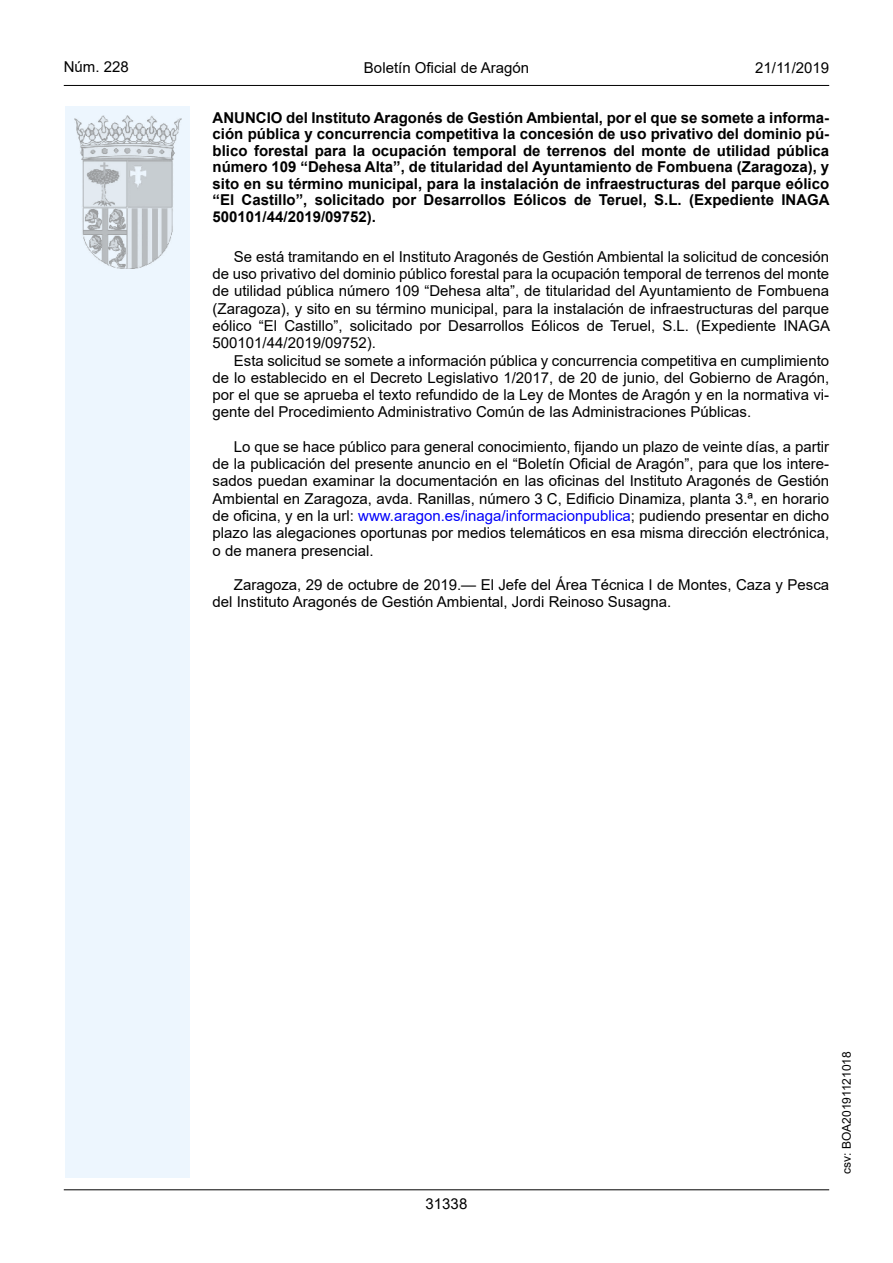
<style>
.page{position:relative;width:893px;height:1263px;background:#fff}
.page>*{position:absolute;margin:0;border:0;box-sizing:border-box;transform-origin:0 0}
.inicio_de_parrafo{font:15px/17.2px "Arial";color:#000;text-align:justify}
.Titulo_text{font:700 15px/16.5px "Arial";color:#000;text-align:justify}
.t1{font:15px "Arial MT2";color:#000}
.t2{font:12px "Arial MT2";color:#000}
.s1{color:#0200fa}
</style>
<div class="page">
<div style="left:65px;top:106px;width:125px;height:1072px;background:#edf6fe"></div>
<img style="left:75px;top:115px;width:106px;height:153px">
<hr style="left:64px;top:85px;width:765px;height:1px;background:#000">
<hr style="left:64px;top:1189px;width:765px;height:1px;background:#000">
<p class="t1" style="left:64px;top:57px;width:67px">Núm. 228</p>
<p class="inicio_de_parrafo" style="left:364px;top:59px;width:167px">Boletín Oficial de Aragón</p>
<p class="t1" style="left:755px;top:57px;width:75px">21/11/2019</p>
<p class="Titulo_text" style="left:213px;top:110px;width:619px">ANUNCIO del Instituto Aragonés de Gestión Ambiental, por el que se somete a informa&shy;ción pública y concurrencia competitiva la concesión de uso privativo del dominio pú&shy;blico forestal para la ocupación temporal de terrenos del monte de utilidad pública número 109 “Dehesa Alta”, de titularidad del Ayuntamiento de Fombuena (Zaragoza), y sito en su término municipal, para la instalación de infraestructuras del parque eólico “El Castillo”, solicitado por Desarrollos Eólicos de Teruel, S.L. (Expediente INAGA 500101/44/2019/09752).</p>
<p class="inicio_de_parrafo" style="left:213px;top:248px;width:619px;text-indent:21px">Se está tramitando en el Instituto Aragonés de Gestión Ambiental la solicitud de concesión de uso privativo del dominio público forestal para la ocupación temporal de terrenos del monte de utilidad pública número 109 “Dehesa alta”, de titularidad del Ayuntamiento de Fombuena (Zaragoza), y sito en su término municipal, para la instalación de infraestructuras del parque eólico “El Castillo”, solicitado por Desarrollos Eólicos de Teruel, S.L. (Expediente INAGA 500101/44/2019/09752).</p>
<p class="inicio_de_parrafo" style="left:213px;top:351px;width:618px;text-indent:21px">Esta solicitud se somete a información pública y concurrencia competitiva en cumplimiento de lo establecido en el Decreto Legislativo 1/2017, de 20 de junio, del Gobierno de Aragón, por el que se aprueba el texto refundido de la Ley de Montes de Aragón y en la normativa vi&shy;gente del Procedimiento Administrativo Común de las Administraciones Públicas.</p>
<p class="inicio_de_parrafo" style="left:213px;top:438px;width:618px;text-indent:21px">Lo que se hace público para general conocimiento, fijando un plazo de veinte días, a partir de la publicación del presente anuncio en el “Boletín Oficial de Aragón”, para que los intere&shy;sados puedan examinar la documentación en las oficinas del Instituto Aragonés de Gestión Ambiental en Zaragoza, avda. Ranillas, número 3 C, Edificio Dinamiza, planta 3.ª, en horario de oficina, y en la url: <span class="s1">www.aragon.es/inaga/informacionpublica</span>; pudiendo presentar en dicho plazo las alegaciones oportunas por medios telemáticos en esa misma dirección electrónica, o de manera presencial.</p>
<p class="inicio_de_parrafo" style="left:213px;top:576px;width:618px;text-indent:21px">Zaragoza, 29 de octubre de 2019.— El Jefe del Área Técnica I de Montes, Caza y Pesca del Instituto Aragonés de Gestión Ambiental, Jordi Reinoso Susagna.</p>
<p class="t1" style="left:426px;top:1193px;width:43px">31338</p>
<p class="t2" style="left:838px;top:1174px;width:124px;rotate:-90deg">csv: BOA20191121018</p>
</div>
